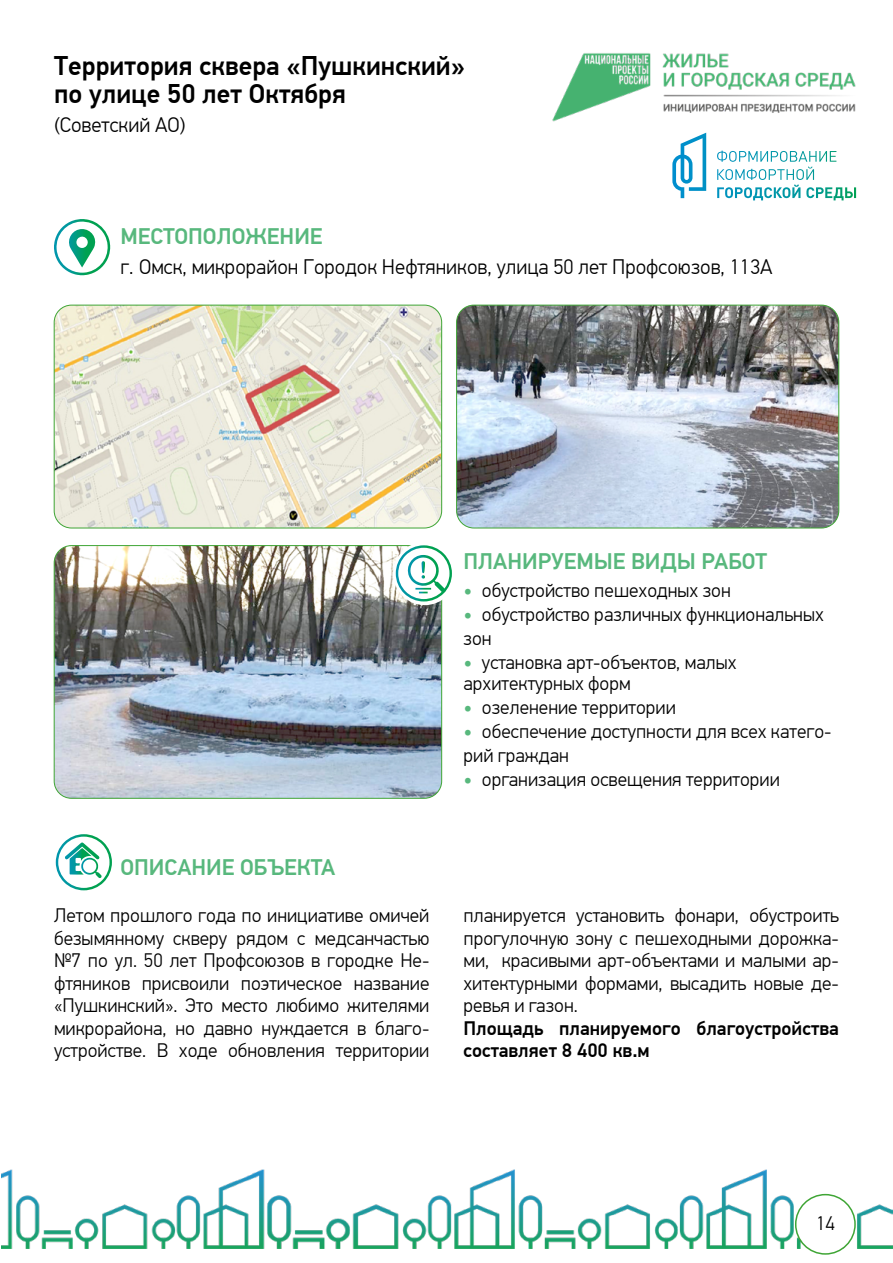
<style>
.page{position:relative;width:893px;height:1263px;background:#fff}
.page>*{position:absolute;margin:0;border:0;box-sizing:border-box;transform-origin:0 0}
.t1{font:500 27px/28.5px "PF Din Text Pro";color:#000}
.t2{font:500 22.5px "PF Din Text Pro";color:#58b87d}
.t3{font:300 21px "PF Din Text Pro";color:#000}
.t4{font:300 19.5px/22.5px "PF Din Text Pro";color:#000}
.t5{font:500 19.5px/22.5px "PF Din Text Pro";color:#000}
.s1{font-weight:500;color:#58b87d}
</style>
<div class="page">
<img style="left:552px;top:53px;width:304px;height:80px">
<svg style="left:672px;top:133px;width:164px;height:65px"></svg>
<img style="left:2px;top:1169px;width:891px;height:79px">
<div style="left:796px;top:1194px;width:59px;height:60px;background:#fff;border-radius:50%"></div>
<div style="left:795px;top:1194px;width:61px;height:61px;border:2px solid #3fa535;border-radius:50%"></div>
<svg style="left:54px;top:219px;width:56px;height:56px"></svg>
<img style="left:54px;top:547px;width:388px;height:251px">
<div style="left:54px;top:545px;width:388px;height:253px;border:1px solid #3fa535;border-radius:17px"></div>
<img style="left:54px;top:305px;width:388px;height:223px">
<div style="left:54px;top:305px;width:388px;height:223px;border:1px solid #3fa535;border-radius:17px"></div>
<img style="left:457px;top:305px;width:382px;height:223px">
<div style="left:456px;top:305px;width:383px;height:223px;border:1px solid #3fa535;border-radius:17px"></div>
<svg style="left:56px;top:834px;width:56px;height:56px"></svg>
<div style="left:393px;top:542px;width:63px;height:63px;background:#fff;border-radius:50%"></div>
<svg style="left:396px;top:545px;width:56px;height:56px"></svg>
<h1 class="t1" style="left:54px;top:52px;width:412px">Территория сквера «Пушкинский» по улице 50 лет Октября</h1>
<p class="t3" style="left:54px;top:112px;width:133px">(Советский АО)</p>
<p class="t2" style="left:120px;top:222px;width:204px">МЕСТОПОЛОЖЕНИЕ</p>
<p class="t3" style="left:120px;top:254px;width:654px">г. Омск, микрорайон Городок Нефтяников, улица 50 лет Профсоюзов, 113А</p>
<p class="t2" style="left:463px;top:547px;width:305px">ПЛАНИРУЕМЫЕ ВИДЫ РАБОТ</p>
<p class="t4" style="left:463px;top:579px;width:269px"><span class="s1">•</span> обустройство пешеходных зон</p>
<p class="t4" style="left:463px;top:603px;width:362px;line-height:24px"><span class="s1">•</span> обустройство различных функциональных зон</p>
<p class="t4" style="left:463px;top:652px;width:275px;line-height:21px"><span class="s1">•</span> установка арт-объектов, малых архитектурных форм</p>
<p class="t4" style="left:463px;top:696px;width:214px"><span class="s1">•</span> озеленение территории</p>
<p class="t4" style="left:463px;top:720px;width:370px;line-height:24px"><span class="s1">•</span> обеспечение доступности для всех катего&shy;рий граждан</p>
<p class="t4" style="left:463px;top:768px;width:318px"><span class="s1">•</span> организация освещения территории</p>
<p class="t2" style="left:120px;top:854px;width:216px">ОПИСАНИЕ ОБЪЕКТА</p>
<p class="t4" style="left:54px;top:905px;width:377px;text-align:justify">Летом прошлого года по инициативе омичей безымянному скверу рядом с медсанчастью №7 по ул. 50 лет Профсоюзов в городке Не&shy;фтяников присвоили поэтическое название «Пушкинский». Это место любимо жителями микрорайона, но давно нуждается в благо&shy;устройстве. В ходе обновления территории</p>
<p class="t4" style="left:463px;top:905px;width:377px;text-align:justify">планируется установить фонари, обустроить прогулочную зону с пешеходными дорожка&shy;ми, красивыми арт-объектами и малыми ар&shy;хитектурными формами, высадить новые де&shy;ревья и газон.</p>
<p class="t5" style="left:463px;top:1017px;width:377px">Площадь планируемого благоустройства составляет 8 400 кв.м</p>
<p class="t4" style="left:816px;top:1212px;width:20px">14</p>
</div>
